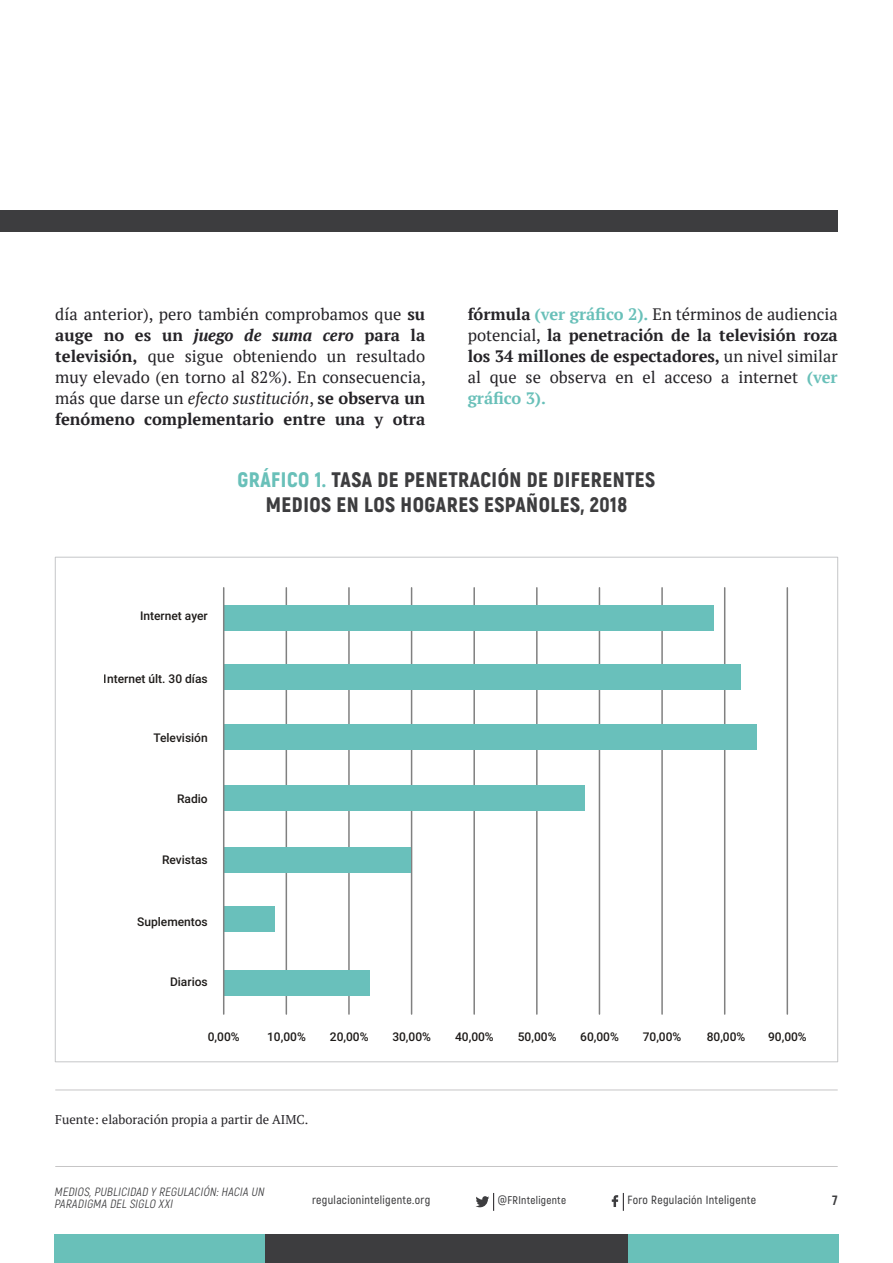
<style>
.page{position:relative;width:893px;height:1263px;background:#fff}
.page>*{position:absolute;margin:0;border:0;box-sizing:border-box;transform-origin:0 0}
.t1{font:900 21px/25.2px "Akrobat";letter-spacing:.025em;color:#3d3d3f;text-align:center}
.t2{font:16.5px/21px "PT Serif";color:#252327;text-align:justify}
.t3{font:800 13.5px "Akrobat";color:#3d3d3f}
.t4{font:12.75px "PT Serif";color:#252327}
.t5{font:500 12px "Roboto";color:#1e1b19}
.t6{font:italic 12px/12px "Akrobat";color:#3d3d3f}
.t7{font:600 11.85px "Akrobat";letter-spacing:.025em;color:#3d3d3f}
.t8{font:600 11.25px "Akrobat";letter-spacing:.025em;color:#3d3d3f}
.s1{font-weight:700}
.s2{font-weight:700;font-style:italic}
.s3{font-style:italic}
.s4{font-weight:700;color:#69c0b9}
.s5{color:#69c0b9}
.s6{font-size:11.85px}
</style>
<div class="page">
<div style="left:54px;top:1233px;width:211px;height:30px;background:#69c0b9"></div>
<div style="left:628px;top:1233px;width:211px;height:30px;background:#69c0b9"></div>
<div style="left:265px;top:1233px;width:363px;height:30px;background:#3d3d3f"></div>
<hr style="left:55px;top:1166px;width:783px;height:1px;background:#c6c5c6">
<svg style="left:476px;top:1193px;width:18px;height:18px"></svg>
<svg style="left:612px;top:1193px;width:12px;height:18px"></svg>
<hr style="left:55px;top:1090px;width:783px;height:1px;background:#c6c5c6">
<div style="left:0;top:210px;width:838px;height:22px;background:#3d3d3f"></div>
<hr style="left:286px;top:588px;width:1px;height:426px;background:#808080">
<hr style="left:411px;top:588px;width:1px;height:426px;background:#808080">
<hr style="left:536px;top:588px;width:2px;height:426px;background:#808080">
<hr style="left:661px;top:588px;width:2px;height:426px;background:#808080">
<hr style="left:787px;top:588px;width:1px;height:426px;background:#808080">
<hr style="left:348px;top:588px;width:2px;height:426px;background:#808080">
<hr style="left:473px;top:588px;width:2px;height:426px;background:#808080">
<hr style="left:599px;top:588px;width:1px;height:426px;background:#808080">
<hr style="left:724px;top:588px;width:1px;height:426px;background:#808080">
<div style="left:224px;top:606px;width:489px;height:25px;background:#69c0bb"></div>
<div style="left:224px;top:664px;width:516px;height:26px;background:#69c0bb"></div>
<div style="left:224px;top:724px;width:533px;height:26px;background:#69c0bb"></div>
<div style="left:224px;top:785px;width:361px;height:26px;background:#69c0bb"></div>
<div style="left:224px;top:847px;width:187px;height:26px;background:#69c0bb"></div>
<div style="left:224px;top:970px;width:146px;height:26px;background:#69c0bb"></div>
<div style="left:224px;top:906px;width:51px;height:26px;background:#69c0bb"></div>
<hr style="left:223px;top:588px;width:1px;height:426px;background:#808080">
<p class="t2" style="left:55px;top:304px;width:372px">día anterior), pero también comprobamos que <span class="s1">su auge no es un</span> <span class="s2">juego de suma cero</span> <span class="s1">para la televisión,</span> que sigue obteniendo un resultado muy elevado (en torno al 82%). En consecuencia, más que darse un <span class="s3">efecto sustitución</span>, <span class="s1">se observa un fenómeno complementario entre una y otra</span></p>
<p class="t2" style="left:468px;top:304px;width:371px"><span class="s1">fórmula</span> <span class="s4">(ver gráfico 2).</span> En términos de audiencia potencial, <span class="s1">la penetración de la televisión roza los 34 millones de espectadores,</span> un nivel similar al que se observa en el acceso a internet <span class="s4">(ver gráfico 3).</span></p>
<p class="t1" style="left:238px;top:467px;width:419px"><span class="s5">GRÁFICO 1.</span> TASA DE PENETRACIÓN DE DIFERENTES<br>MEDIOS EN LOS HOGARES ESPAÑOLES, 2018</p>
<p class="t5" style="left:140px;top:611px;width:69px">Internet ayer</p>
<p class="t5" style="left:104px;top:673px;width:106px">Internet últ. 30 días</p>
<p class="t5" style="left:153px;top:733px;width:56px">Televisión</p>
<p class="t5" style="left:177px;top:794px;width:32px">Radio</p>
<p class="t5" style="left:162px;top:855px;width:47px">Revistas</p>
<p class="t5" style="left:137px;top:917px;width:72px">Suplementos</p>
<p class="t5" style="left:170px;top:977px;width:39px">Diarios</p>
<p class="t5" style="left:208px;top:1031px;width:33px">0,00%</p>
<p class="t5" style="left:267px;top:1031px;width:40px">10,00%</p>
<p class="t5" style="left:330px;top:1032px;width:40px">20,00%</p>
<p class="t5" style="left:392px;top:1031px;width:40px">30,00%</p>
<p class="t5" style="left:455px;top:1031px;width:40px">40,00%</p>
<p class="t5" style="left:518px;top:1031px;width:40px">50,00%</p>
<p class="t5" style="left:580px;top:1031px;width:40px">60,00%</p>
<p class="t5" style="left:643px;top:1031px;width:40px">70,00%</p>
<p class="t5" style="left:707px;top:1031px;width:40px">80,00%</p>
<p class="t5" style="left:768px;top:1031px;width:40px">90,00%</p>
<p class="t4" style="left:55px;top:1114px;width:254px">Fuente: elaboración propia a partir de AIMC.</p>
<p class="t6" style="left:54px;top:1186px;width:214px">MEDIOS, PUBLICIDAD Y REGULACIÓN: HACIA UN<br>PARADIGMA DEL SIGLO XXI</p>
<p class="t7" style="left:312px;top:1193px;width:120px">regulacioninteligente.org</p>
<p class="t8" style="left:498px;top:1194px;width:70px"><span class="s6">@</span>FRInteligente</p>
<p class="t7" style="left:628px;top:1193px;width:130px">Foro Regulación Inteligente</p>
<p class="t3" style="left:833px;top:1193px;width:7px">7</p>
</div>
